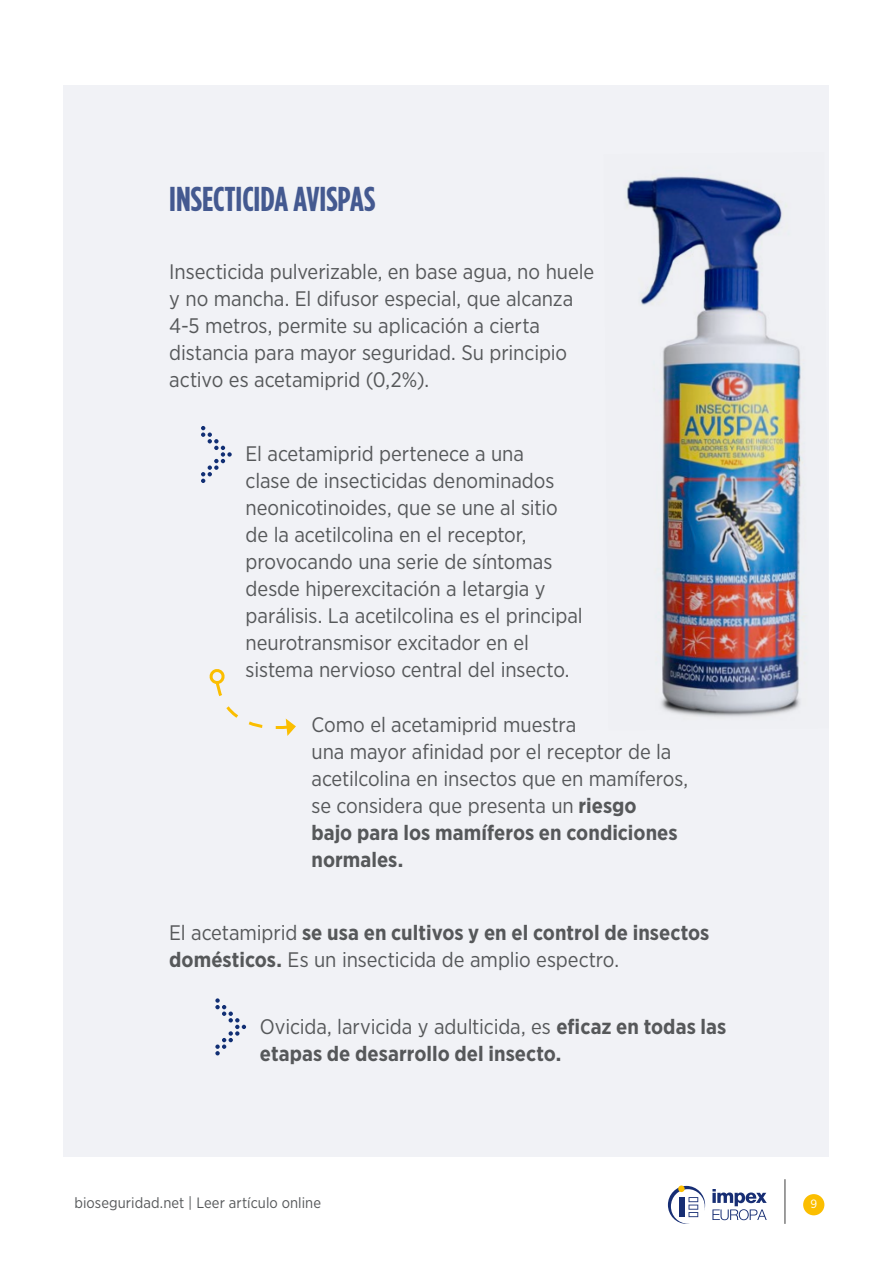
<style>
.page{position:relative;width:893px;height:1263px;background:#fff}
.page>*{position:absolute;margin:0;border:0;box-sizing:border-box;transform-origin:0 0}
.t1{font:700 34.5px "Gotham Condensed";color:#445990}
.Online_txt{font:21px/27px "Gotham Narrow";letter-spacing:-.005em;color:#56585a}
.Online_txt-2{font:700 21px/27px "Gotham Narrow";color:#56585a}
.t2{font:15px "Gotham Narrow";letter-spacing:.005em;color:#56585a}
.t3{font:12px "Gotham Narrow";color:#fff}
.s1{font-weight:700}
.s2{font-weight:400}
</style>
<div class="page">
<div style="left:803px;top:1194px;width:21px;height:21px;background:#fbbe00;border-radius:50%"></div>
<hr style="left:784px;top:1179px;width:2px;height:45px;background:#7e7e7e">
<div style="left:64px;top:85px;width:765px;height:1071px;background:#f1f2f6"></div>
<svg style="left:668px;top:1186px;width:37px;height:38px"></svg>
<div style="left:678px;top:1185px;width:7px;height:7px;background:#fcbe00;border-radius:50%"></div>
<svg style="left:712px;top:1189px;width:55px;height:31px"></svg>
<svg style="left:201px;top:426px;width:31px;height:57px"></svg>
<svg style="left:215px;top:998px;width:31px;height:57px"></svg>
<svg style="left:209px;top:669px;width:87px;height:67px"></svg>
<img style="left:625px;top:176px;width:180px;height:542px">
<p class="t1" style="left:169px;top:179px;width:208px">INSECTICIDA AVISPAS</p>
<p class="Online_txt" style="left:169px;top:258px;width:427px">Insecticida pulverizable, en base agua, no huele y no mancha. El difusor especial, que alcanza 4-5 metros, permite su aplicación a cierta distancia para mayor seguridad. Su principio activo es acetamiprid (0,2%).</p>
<p class="Online_txt" style="left:246px;top:440px;width:339px">El acetamiprid pertenece a una<br>clase de insecticidas denominados neonicotinoides, que se une al sitio de la acetilcolina en el receptor, provocando una serie de síntomas desde hiperexcitación a letargia y parálisis. La acetilcolina es el principal neurotransmisor excitador en el sistema nervioso central del insecto.</p>
<p class="Online_txt" style="left:311px;top:711px;width:378px">Como el acetamiprid muestra<br>una mayor afinidad por el receptor de la acetilcolina en insectos que en mamíferos, se considera que presenta un <span class="s1">riesgo<br>bajo para los mamíferos en condiciones normales.</span></p>
<p class="Online_txt-2" style="left:169px;top:919px;width:542px"><span class="s2">El acetamiprid</span> se usa en cultivos y en el control de insectos domésticos. <span class="s2">Es un insecticida de amplio espectro.</span></p>
<p class="Online_txt-2" style="left:260px;top:1012px;width:468px"><span class="s2">Ovicida, larvicida y adulticida, es</span> eficaz en todas las etapas de desarrollo del insecto.</p>
<p class="t2" style="left:74px;top:1193px;width:248px">bioseguridad.net | Leer artículo online</p>
<p class="t3" style="left:810px;top:1197px;width:8px">9</p>
</div>
